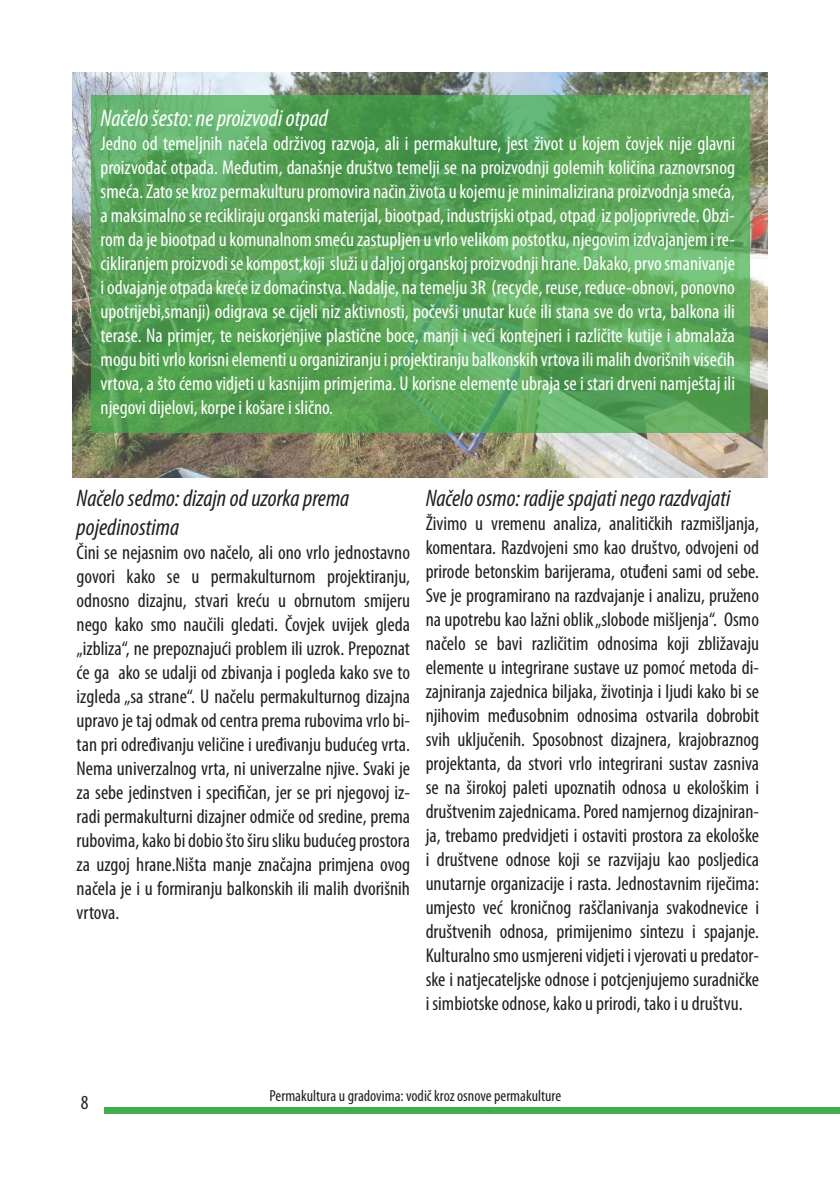
<style>
.page{position:relative;width:840px;height:1191px;background:#fff}
.page>*{position:absolute;margin:0;border:0;box-sizing:border-box;transform-origin:0 0}
.t1{font:italic condensed 24px/28.8px "Myriad Pro";color:#231f20}
.t2{font:italic condensed 24px "Myriad Pro";color:#fff}
.t3{font:condensed 20px/24px "Myriad Pro";color:#231f20;text-align:justify}
.t4{font:condensed 20px/24px "Myriad Pro";color:#fff;text-align:justify}
.t5{font:condensed 16px "Myriad Pro";color:#231f20}
</style>
<div class="page">
<div style="left:104px;top:1107px;width:735px;height:6px;background:#40ae49"></div>
<img style="left:72px;top:72px;width:695px;height:406px">
<svg style="left:91px;top:95px;width:657px;height:337px;background:#58a559"></svg>
<p class="t2" style="left:100px;top:103px;width:229px">Načelo šesto: ne proizvodi otpad</p>
<p class="t4" style="left:100px;top:131px;width:635px">Jedno od temeljnih načela održivog razvoja, ali i permakulture, jest život u kojem čovjek nije glavni proizvođač otpada. Međutim, današnje društvo temelji se na proizvodnji golemih količina raznovrsnog smeća. Zato se kroz permakulturu promovira način života u kojemu je minimalizirana proizvodnja smeća, a maksimalno se recikliraju organski materijal, biootpad, industrijski otpad, otpad iz poljoprivrede. Obzi&shy;rom da je biootpad u komunalnom smeću zastupljen u vrlo velikom postotku, njegovim izdvajanjem i re&shy;cikliranjem proizvodi se kompost,koji služi u daljoj organskoj proizvodnji hrane. Dakako, prvo smanivanje i odvajanje otpada kreće iz domaćinstva. Nadalje, na temelju 3R (recycle, reuse, reduce-obnovi, ponovno upotrijebi,smanji) odigrava se cijeli niz aktivnosti, počevši unutar kuće ili stana sve do vrta, balkona ili terase. Na primjer, te neiskorjenjive plastične boce, manji i veći kontejneri i različite kutije i abmalaža mogu biti vrlo korisni elementi u organiziranju i projektiranju balkonskih vrtova ili malih dvorišnih visećih vrtova, a što ćemo vidjeti u kasnijim primjerima. U korisne elemente ubraja se i stari drveni namještaj ili njegovi dijelovi, korpe i košare i slično.</p>
<p class="t1" style="left:77px;top:483px;width:274px">Načelo sedmo: dizajn od uzorka prema pojedinostima</p>
<p class="t3" style="left:77px;top:540px;width:335px">Čini se nejasnim ovo načelo, ali ono vrlo jednostavno govori kako se u permakulturnom projektiranju, odnosno dizajnu, stvari kreću u obrnutom smijeru nego kako smo naučili gledati. Čovjek uvijek gleda „izbliza“, ne prepoznajući problem ili uzrok. Prepoznat će ga ako se udalji od zbivanja i pogleda kako sve to izgleda „sa strane“. U načelu permakulturnog dizajna upravo je taj odmak od centra prema rubovima vrlo bi&shy;tan pri određivanju veličine i uređivanju budućeg vrta.<br>Nema univerzalnog vrta, ni univerzalne njive. Svaki je za sebe jedinstven i specifičan, jer se pri njegovoj iz&shy;radi permakulturni dizajner odmiče od sredine, prema rubovima, kako bi dobio što širu sliku budućeg prostora za uzgoj hrane.Ništa manje značajna primjena ovog načela je i u formiranju balkonskih ili malih dvorišnih vrtova.</p>
<p class="t1" style="left:425px;top:483px;width:306px">Načelo osmo: radije spajati nego razdvajati</p>
<p class="t3" style="left:425px;top:511px;width:335px">Živimo u vremenu analiza, analitičkih razmišljanja, komentara. Razdvojeni smo kao društvo, odvojeni od prirode betonskim barijerama, otuđeni sami od sebe.<br>Sve je programirano na razdvajanje i analizu, pruženo na upotrebu kao lažni oblik „slobode mišljenja“. Osmo načelo se bavi različitim odnosima koji zbližavaju elemente u integrirane sustave uz pomoć metoda di&shy;zajniranja zajednica biljaka, životinja i ljudi kako bi se njihovim međusobnim odnosima ostvarila dobrobit svih uključenih. Sposobnost dizajnera, krajobraznog projektanta, da stvori vrlo integrirani sustav zasniva se na širokoj paleti upoznatih odnosa u ekološkim i društvenim zajednicama. Pored namjernog dizajniran&shy;ja, trebamo predvidjeti i ostaviti prostora za ekološke i društvene odnose koji se razvijaju kao posljedica unutarnje organizacije i rasta. Jednostavnim riječima: umjesto već kroničnog raščlanivanja svakodnevice i društvenih odnosa, primijenimo sintezu i spajanje.<br>Kulturalno smo usmjereni vidjeti i vjerovati u predator&shy;ske i natjecateljske odnose i potcjenjujemo suradničke i simbiotske odnose, kako u prirodi, tako i u društvu.</p>
<p class="t3" style="left:81px;top:1089px;width:9px">8</p>
<p class="t5" style="left:269px;top:1086px;width:293px">Permakultura u gradovima: vodič kroz osnove permakulture</p>
</div>
